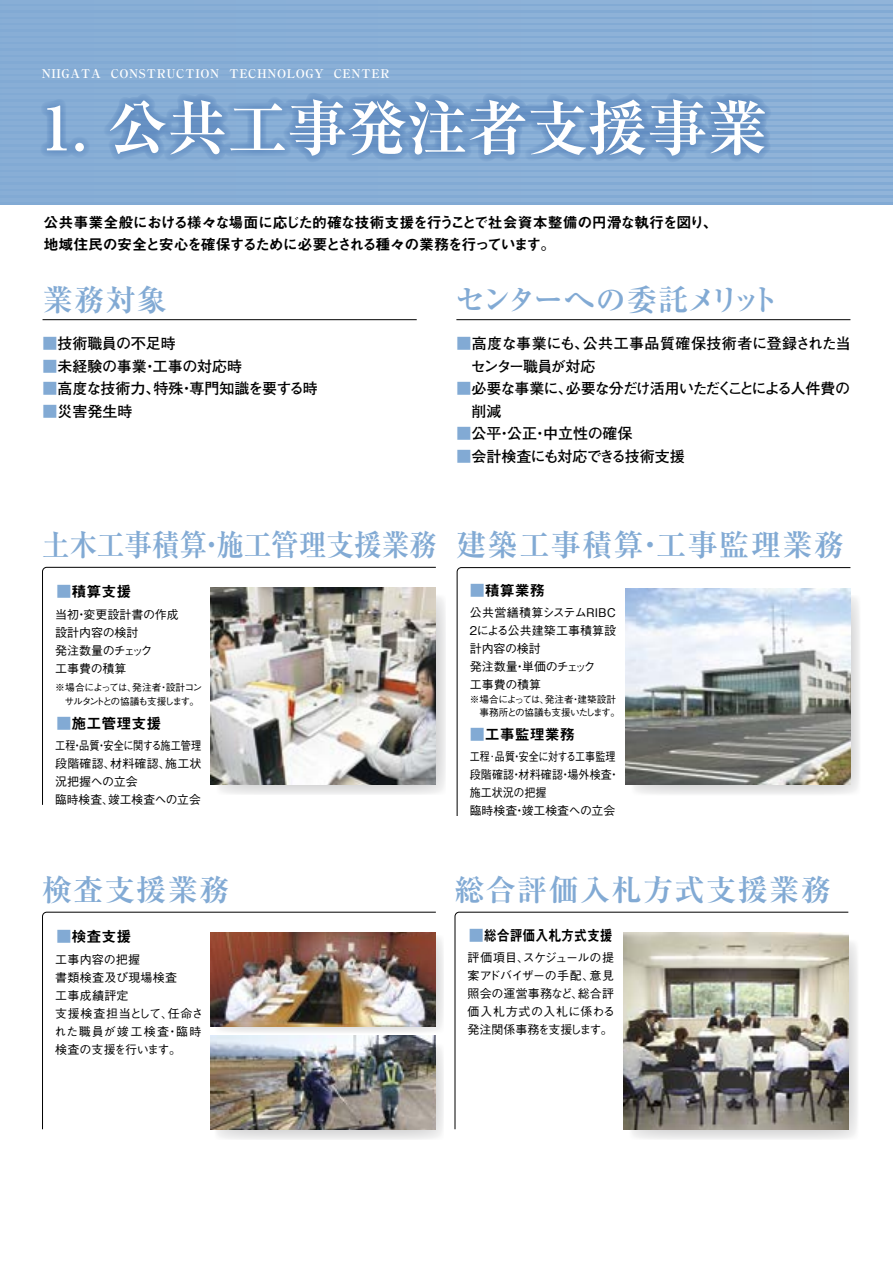
<style>
.page{position:relative;width:893px;height:1263px;background:#fff}
.page>*{position:absolute;margin:0;border:0;box-sizing:border-box;transform-origin:0 0}
.t1{font:700 60px "Ryumin Pro";color:#fff}
.t2{font:700 30px "Ryumin Pro";letter-spacing:.05em;color:#82aad4}
.t3{font:700 30px "Ryumin Pro";color:#82aad4;scale:.92 1}
.t4{font:700 30px "Ryumin Pro";letter-spacing:-.1em;color:#82aad4}
.t5{font:15px/22.5px "Midashi Go Pro MB31";letter-spacing:-.065em;color:#000}
.t6{font:700 15px/22.5px "Futo Go B101 Pro";letter-spacing:-.02em;color:#000}
.t7{font:700 15px "Futo Go B101 Pro";color:#000}
.t8{font:700 15px/22.5px "Futo Go B101 Pro";letter-spacing:-.065em;color:#000}
.t9{font:15px "Midashi Go Pro MB31";letter-spacing:-.02em;color:#000}
.t10{font:15px "Midashi Go Pro MB31";color:#000;scale:.86 1}
.t11{font:500 12px/18px "Gothic BBB Pro";color:#000}
.t12{font:500 12px/18px "Gothic BBB Pro";letter-spacing:.025em;color:#000}
.t13{font:500 12px/18px "Gothic BBB Pro";color:#000;scale:.84 1}
.t14{font:500 12px/18px "Gothic BBB Pro";color:#000;scale:.85 1}
.t15{font:700 12px "Ryumin Pro";letter-spacing:.05em;color:#fff}
.t16{font:500 9.75px/13.5px "Gothic BBB Pro";letter-spacing:-.125em;color:#000;text-align:right}
.t17{font:500 9.75px/13.5px "Gothic BBB Pro";letter-spacing:-.06em;color:#000}
.s1{color:#82aad4}
</style>
<div class="page">
<svg style="left:436px;top:937px;width:8px;height:93px"></svg>
<div style="left:215px;top:1043px;width:229px;height:97px;background:linear-gradient(to bottom,#ececec,#e5e5e5)"></div>
<div style="left:0;top:0;width:893px;height:205px;background:#82aad4"></div>
<hr style="left:0;top:160px;width:893px;height:3px;background:#90b3d8">
<hr style="left:0;top:166px;width:893px;height:3px;background:#90b3d8">
<hr style="left:0;top:173px;width:893px;height:2px;background:#8cb1d7">
<hr style="left:0;top:179px;width:893px;height:3px;background:#8cb1d7">
<hr style="left:0;top:185px;width:893px;height:3px;background:#8cb1d7">
<hr style="left:0;top:192px;width:893px;height:3px;background:#8cb1d7">
<hr style="left:0;top:198px;width:893px;height:3px;background:#8cb1d7">
<hr style="left:0;top:153px;width:893px;height:3px;background:#90b3d8">
<hr style="left:0;top:147px;width:893px;height:3px;background:#90b3d8">
<hr style="left:0;top:141px;width:893px;height:3px;background:#90b3d8">
<hr style="left:0;top:134px;width:893px;height:3px;background:#90b3d8">
<hr style="left:0;top:128px;width:893px;height:3px;background:#90b3d8">
<hr style="left:0;top:121px;width:893px;height:3px;background:#90b3d8">
<hr style="left:0;top:115px;width:893px;height:3px;background:#90b3d8">
<hr style="left:0;top:109px;width:893px;height:3px;background:#90b3d8">
<hr style="left:0;top:102px;width:893px;height:3px;background:#90b3d8">
<hr style="left:0;top:96px;width:893px;height:3px;background:#90b3d8">
<hr style="left:0;top:90px;width:893px;height:3px;background:#90b3d8">
<hr style="left:0;top:83px;width:893px;height:3px;background:#8cb1d7">
<hr style="left:0;top:77px;width:893px;height:3px;background:#8cb1d7">
<hr style="left:0;top:70px;width:893px;height:3px;background:#8cb1d7">
<hr style="left:0;top:64px;width:893px;height:3px;background:#8cb1d7">
<hr style="left:0;top:58px;width:893px;height:3px;background:#8cb1d7">
<hr style="left:0;top:51px;width:893px;height:3px;background:#8cb1d7">
<hr style="left:0;top:45px;width:893px;height:3px;background:#8cb1d7">
<hr style="left:0;top:39px;width:893px;height:3px;background:#8cb1d7">
<hr style="left:0;top:32px;width:893px;height:3px;background:#8cb1d7">
<hr style="left:0;top:26px;width:893px;height:3px;background:#8cb1d7">
<hr style="left:0;top:19px;width:893px;height:3px;background:#8cb1d7">
<hr style="left:0;top:13px;width:893px;height:3px;background:#8cb1d7">
<hr style="left:0;top:7px;width:893px;height:3px;background:#8cb1d7">
<hr style="left:0;top:0;width:893px;height:3px;background:#8cb1d7">
<hr style="left:43px;top:319px;width:374px;height:1px;background:#000">
<hr style="left:456px;top:319px;width:394px;height:1px;background:#000">
<svg style="left:42px;top:567px;width:394px;height:238px"></svg>
<svg style="left:217px;top:596px;width:229px;height:199px;fill:#e6e6e6"></svg>
<img style="left:211px;top:588px;width:225px;height:196px">
<img style="left:42px;top:912px;width:394px;height:218px">
<svg style="left:455px;top:912px;width:394px;height:218px"></svg>
<svg style="left:629px;top:939px;width:229px;height:200px;fill:#e5e5e5"></svg>
<img style="left:623px;top:933px;width:225px;height:196px">
<svg style="left:40px;top:101px;width:31px;height:55px"></svg>
<div style="left:68px;top:136px;width:23px;height:22px;border:14px solid #82aad4;border-radius:50%"></div>
<svg style="left:104px;top:86px;width:674px;height:87px"></svg>
<svg style="left:457px;top:567px;width:394px;height:249px"></svg>
<svg style="left:631px;top:595px;width:229px;height:201px;fill:#e8e8e8"></svg>
<img style="left:625px;top:588px;width:225px;height:197px">
<img style="left:211px;top:932px;width:225px;height:94px">
<p class="t15" style="left:42px;top:63px;width:349px">NIIGATA CONSTRUCTION TECHNOLOGY CENTER</p>
<h1 class="t1" style="left:42px;top:80px;width:727px">1. 公共工事発注者支援事業</h1>
<p class="t5" style="left:43px;top:209px;width:676px">公共事業全般における様々な場面に応じた的確な技術支援を行うことで社会資本整備の円滑な執行を図り、地域住民の安全と安心を確保するために必要とされる種々の業務を行っています。</p>
<h2 class="t2" style="left:43px;top:276px;width:126px">業務対象</h2>
<p class="t7" style="left:43px;top:332px;width:135px"><span class="s1">■</span>技術職員の不足時</p>
<p class="t7" style="left:43px;top:354px;width:201px"><span class="s1">■</span>未経験の事業・工事の対応時</p>
<p class="t6" style="left:43px;top:376px;width:277px"><span class="s1">■</span>高度な技術力、特殊・専門知識を要する時</p>
<p class="t6" style="left:43px;top:398px;width:91px"><span class="s1">■</span>災害発生時</p>
<h2 class="t4" style="left:455px;top:276px;width:326px">センターへの委託メリット</h2>
<p class="t6" style="left:471px;top:331px;width:382px;text-indent:-14px"><span class="s1">■</span>高度な事業にも、公共工事品質確保技術者に登録された当センター職員が対応</p>
<p class="t8" style="left:471px;top:376px;width:380px;text-indent:-15px"><span class="s1">■</span>必要な事業に、必要な分だけ活用いただくことによる人件費の削減</p>
<p class="t7" style="left:456px;top:422px;width:178px"><span class="s1">■</span>公平・公正・中立性の確保</p>
<p class="t6" style="left:456px;top:443px;width:230px"><span class="s1">■</span>会計検査にも対応できる技術支援</p>
<h2 class="t3" style="left:42px;top:521px;width:431px">土木工事積算・施工管理支援業務</h2>
<p class="t9" style="left:56px;top:580px;width:76px"><span class="s1">■</span>積算支援</p>
<p class="t11" style="left:55px;top:604px;width:125px">当初・変更設計書の作成設計内容の検討<br>発注数量のチェック<br>工事費の積算</p>
<p class="t16" style="left:55px;top:679px;width:149px">※場合によっては、発注者・設計コンサルタントとの協議も支援します。</p>
<p class="t9" style="left:56px;top:711px;width:106px"><span class="s1">■</span>施工管理支援</p>
<p class="t14" style="left:55px;top:735px;width:174px">工程・品質・安全に関する施工管理段階確認、材料確認、施工状況把握への立会<br>臨時検査、竣工検査への立会</p>
<h2 class="t2" style="left:456px;top:521px;width:389px">建築工事積算・工事監理業務</h2>
<p class="t9" style="left:470px;top:578px;width:76px"><span class="s1">■</span>積算業務</p>
<p class="t11" style="left:467px;top:602px;width:152px">公共営繕積算システムＲＩＢＣ<br>２による公共建築工事積算設計内容の検討<br>発注数量・単価のチェック<br>工事費の積算</p>
<p class="t17" style="left:479px;top:691px;width:142px;text-indent:-10px">※場合によっては、発注者・建築設計事務所との協議も支援いたします。</p>
<p class="t9" style="left:470px;top:722px;width:106px"><span class="s1">■</span>工事監理業務</p>
<p class="t13" style="left:470px;top:746px;width:180px">工程･品質・安全に対する工事監理段階確認・材料確認・場外検査・施工状況の把握<br>臨時検査・竣工検査への立会</p>
<h2 class="t2" style="left:42px;top:866px;width:189px">検査支援業務</h2>
<p class="t9" style="left:56px;top:924px;width:76px"><span class="s1">■</span>検査支援</p>
<p class="t12" style="left:54px;top:949px;width:151px">工事内容の把握<br>書類検査及び現場検査<br>工事成績評定<br>支援検査担当として、任命された職員が竣工検査・臨時検査の支援を行います。</p>
<h2 class="t2" style="left:454px;top:866px;width:378px">総合評価入札方式支援業務</h2>
<p class="t10" style="left:469px;top:923px;width:169px"><span class="s1">■</span>総合評価入札方式支援</p>
<p class="t11" style="left:468px;top:947px;width:149px;text-align:justify">評価項目、スケジュールの提案アドバイザーの手配、意見照会の運営事務など、総合評価入札方式の入札に係わる発注関係事務を支援します。</p>
</div>
